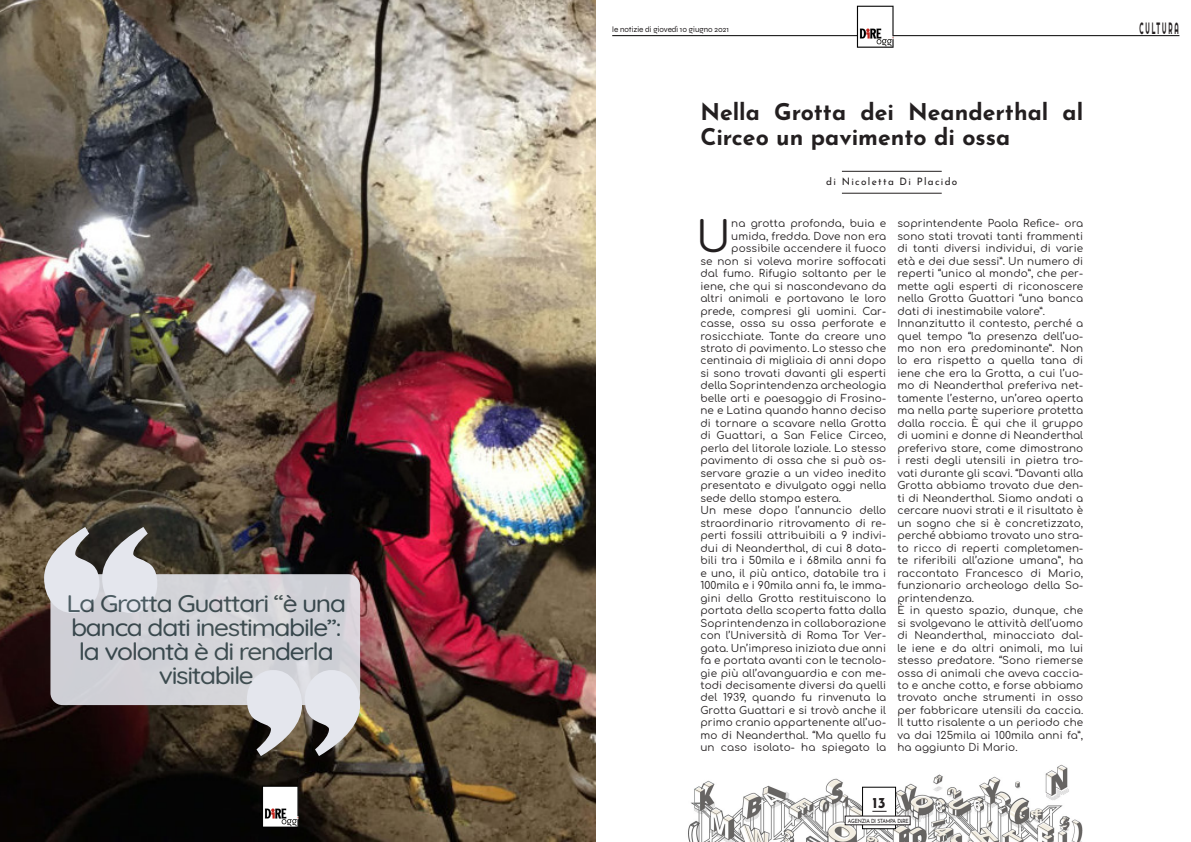
<style>
.page{position:relative;width:1191px;height:842px;background:#fff}
.page>*{position:absolute;margin:0;border:0;box-sizing:border-box;transform-origin:0 0}
.t1{font:42.4px "Comfortaa";color:#231f20}
.t2{font:300 24px/24px "Quicksand";letter-spacing:-.05em;color:#3c4e54;text-align:center;scale:1.1 1}
.t3{font:700 23px/25px "Josefin Sans";color:#231f20}
.t4{font:16.4px "Righteous";letter-spacing:.29em;color:#231f20;scale:.39 1}
.t5{font:700 15px "Josefin Sans";color:#231f20}
.t6{font:10.4px/12.5px "Comfortaa";letter-spacing:.01em;color:#231f20;text-align:justify}
.t7{font:10.2px "Josefin Sans";letter-spacing:.13em;color:#231f20}
.t8{font:8px "Syne";color:#231f20}
.t9{font:5.7px "Josefin Sans";letter-spacing:-.04em;color:#231f20;scale:.88 1}
.s1{font-weight:700}
</style>
<div class="page">
<img style="left:688px;top:764px;width:395px;height:78px">
<hr style="left:842px;top:193px;width:99px;height:1px;background:#231f20">
<hr style="left:842px;top:171px;width:99px;height:1px;background:#231f20">
<img style="left:0;top:0;width:595px;height:842px">
<svg style="left:44px;top:527px;width:113px;height:86px;background:#8a8885"></svg>
<svg style="left:247px;top:696px;width:113px;height:60px;background:#94908c"></svg>
<svg style="left:50px;top:574px;width:310px;height:131px;background:#d4d5db"></svg>
<hr style="left:612px;top:35px;width:567px;height:1px;background:#000">
<div style="left:862px;top:787px;width:34px;height:42px;background:#fff;border:1px solid #000"></div>
<svg style="left:872px;top:811px;width:14px;height:1px"></svg>
<div style="left:845px;top:816px;width:65px;height:9px;background:#fff"></div>
<img style="left:842px;top:5px;width:74px;height:42px">
<img style="left:247px;top:784px;width:73px;height:43px">
<h2 class="t2" style="left:66px;top:589px;width:256px">La Grotta Guattari “è una banca dati inestimabile”: la volontà è di renderla visitabile</h2>
<p class="t8" style="left:612px;top:24px;width:118px">le notizie di giovedì 10 giugno 2021</p>
<p class="t3" style="left:700px;top:97px;width:384px">Nella Grotta dei Neanderthal al<br>Circeo un pavimento di ossa</p>
<p class="t7" style="left:826px;top:173px;width:133px">di Nicoletta Di Placido</p>
<p class="t1" style="left:696px;top:199px;width:36px">U</p>
<p class="t6" style="left:731px;top:216px;width:156px">na grotta profonda, buia e</p>
<p class="t6" style="left:731px;top:228px;width:156px">umida, fredda. Dove non era</p>
<p class="t6" style="left:731px;top:241px;width:156px">possibile accendere il fuoco</p>
<p class="t6" style="left:700px;top:253px;width:187px">se non si voleva morire soffocati</p>
<p class="t6" style="left:700px;top:266px;width:187px">dal fumo. Rifugio soltanto per le</p>
<p class="t6" style="left:700px;top:278px;width:187px">iene, che qui si nascondevano da</p>
<p class="t6" style="left:700px;top:291px;width:187px">altri animali e portavano le loro</p>
<p class="t6" style="left:700px;top:303px;width:187px">prede, compresi gli uomini. Car-</p>
<p class="t6" style="left:700px;top:316px;width:187px">casse, ossa su ossa perforate e</p>
<p class="t6" style="left:700px;top:328px;width:187px">rosicchiate. Tante da creare uno</p>
<p class="t6" style="left:700px;top:341px;width:187px">strato di pavimento. Lo stesso che</p>
<p class="t6" style="left:700px;top:353px;width:187px">centinaia di migliaia di anni dopo</p>
<p class="t6" style="left:700px;top:366px;width:187px">si sono trovati davanti gli esperti</p>
<p class="t6" style="left:700px;top:378px;width:187px">della Soprintendenza archeologia</p>
<p class="t6" style="left:700px;top:391px;width:187px">belle arti e paesaggio di Frosino-</p>
<p class="t6" style="left:700px;top:403px;width:187px">ne e Latina quando hanno deciso</p>
<p class="t6" style="left:700px;top:416px;width:187px">di tornare a scavare nella Grotta</p>
<p class="t6" style="left:700px;top:428px;width:187px">di Guattari, a San Felice Circeo,</p>
<p class="t6" style="left:700px;top:440px;width:187px">perla del litorale laziale. Lo stesso</p>
<p class="t6" style="left:700px;top:453px;width:187px">pavimento di ossa che si può os-</p>
<p class="t6" style="left:700px;top:465px;width:187px">servare grazie a un video inedito</p>
<p class="t6" style="left:700px;top:478px;width:187px">presentato e divulgato oggi nella</p>
<p class="t6" style="left:700px;top:490px;width:142px">sede della stampa estera.</p>
<p class="t6" style="left:700px;top:503px;width:187px">Un mese dopo l’annuncio dello straordinario ritrovamento di re&shy;perti fossili attribuibili a 9 indivi&shy;dui di Neanderthal, di cui 8 data&shy;bili tra i 50mila e i 68mila anni fa e uno, il più antico, databile tra i 100mila e i 90mila anni fa, le imma&shy;gini della Grotta restituiscono la portata della scoperta fatta dalla Soprintendenza in collaborazione con l’Università di Roma Tor Ver&shy;gata. Un’impresa iniziata due anni fa e portata avanti con le tecnolo&shy;gie più all’avanguardia e con me&shy;todi decisamente diversi da quelli del 1939, quando fu rinvenuta la Grotta Guattari e si trovò anche il primo cranio appartenente all’uo&shy;mo di Neanderthal. “Ma quello fu un caso isolato- ha spiegato la</p>
<p class="t6" style="left:897px;top:216px;width:187px">soprintendente Paola Refice- ora sono stati trovati tanti frammenti di tanti diversi individui, di varie età e dei due sessi”. Un numero di reperti “unico al mondo”, che per&shy;mette agli esperti di riconoscere nella Grotta Guattari “una banca dati di inestimabile valore”.</p>
<p class="t6" style="left:897px;top:316px;width:187px">Innanzitutto il contesto, perché a quel tempo “la presenza dell’uo&shy;mo non era predominante”. Non lo era rispetto a quella tana di iene che era la Grotta, a cui l’uo&shy;mo di Neanderthal preferiva net&shy;tamente l’esterno, un’area aperta ma nella parte superiore protetta dalla roccia. È qui che il gruppo di uomini e donne di Neanderthal preferiva stare, come dimostrano i resti degli utensili in pietra tro&shy;vati durante gli scavi. “Davanti alla Grotta abbiamo trovato due den&shy;ti di Neanderthal. Siamo andati a cercare nuovi strati e il risultato è un sogno che si è concretizzato, perché abbiamo trovato uno stra&shy;to ricco di reperti completamen&shy;te riferibili all’azione umana”, ha raccontato Francesco di Mario, funzionario archeologo della So&shy;printendenza.</p>
<p class="t6" style="left:897px;top:603px;width:187px">È in questo spazio, dunque, che si svolgevano le attività dell’uomo di Neanderthal, minacciato dal&shy;le iene e da altri animali, ma lui stesso predatore. “Sono riemerse ossa di animali che aveva caccia&shy;to e anche cotto, e forse abbiamo trovato anche strumenti in osso per fabbricare utensili da caccia.<br>Il tutto risalente a un periodo che va dai 125mila ai 100mila anni fa”, ha aggiunto Di Mario.</p>
<h3 class="t5" style="left:872px;top:792px;width:15px">13</h3>
<p class="t9" style="left:848px;top:816px;width:71px">AGENZIA DI STAMPA D<span class="s1">i</span>RE</p>
<p class="t4" style="left:1139px;top:17px;width:102px">CULTURA</p>
</div>
